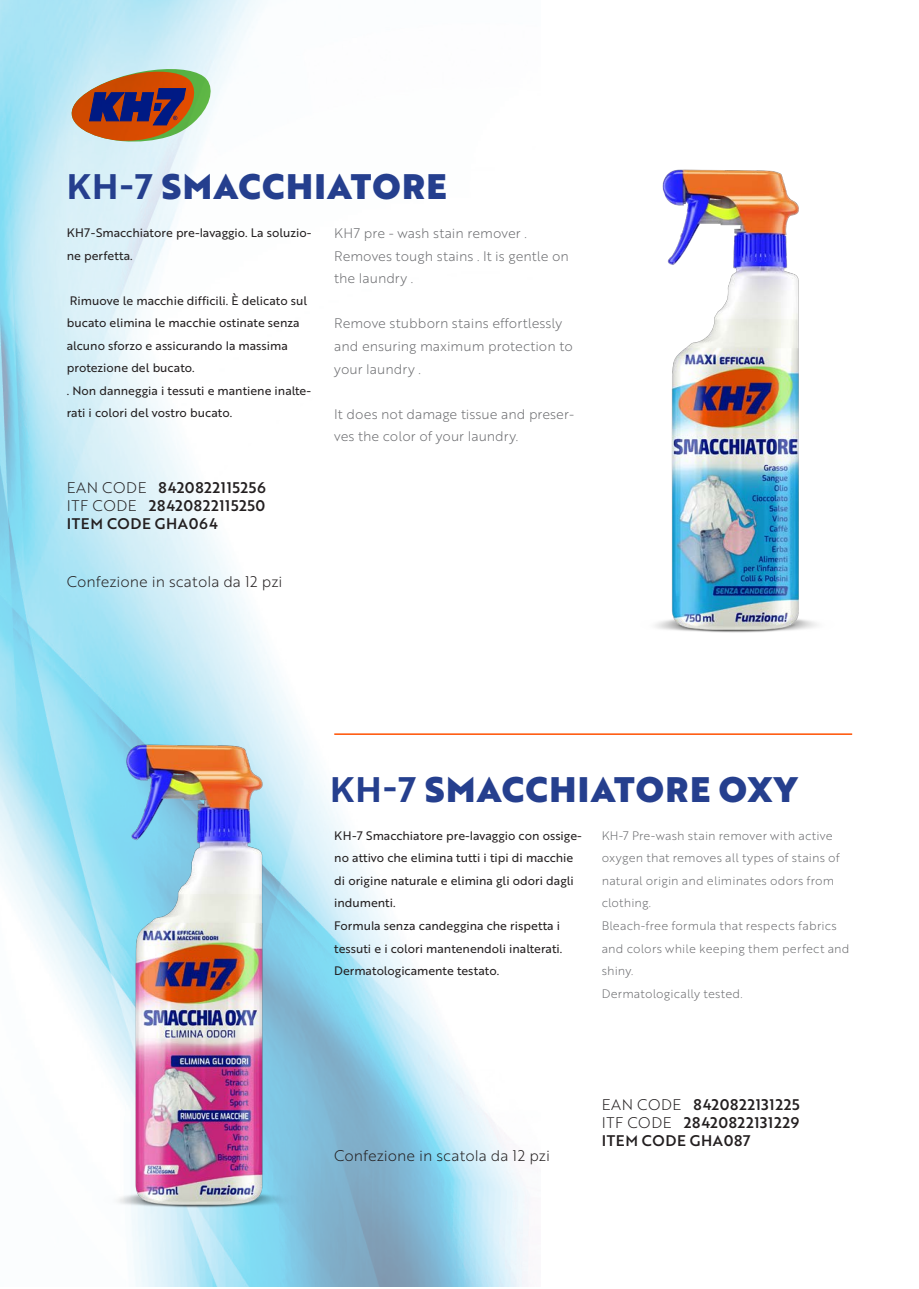
<style>
.page{position:relative;width:919px;height:1289px;background:#fff}
.page>*{position:absolute;margin:0;border:0;box-sizing:border-box;transform-origin:0 0}
.t1{font:34.5px "Brother 1816 Black";letter-spacing:.04em;color:#253f8e}
.t2{font:15px/18px "Brother 1816 Medium";letter-spacing:.04em;color:#231f20;text-align:justify}
.t3{font:15px "Brother 1816 Light";color:#231f20}
.t4{font:13.5px/22.5px "Brother 1816 Light";color:#6c6d70}
.t5{font:12px/22.5px "Brother 1816 Regular";color:#231f20}
.t6{font:12px/22.5px "Brother 1816 Light";letter-spacing:.015em;color:#6c6d70}
.s1{font-family:"Brother 1816 Bold"}
.s2{font-family:"Brother 1816 Light"}
</style>
<div class="page">
<img style="left:0;top:0;width:528px;height:1285px">
<hr style="left:334px;top:733px;width:518px;height:2px;background:#ff5000">
<img style="left:655px;top:169px;width:162px;height:464px">
<img style="left:30px;top:704px;width:370px;height:526px">
<h1 class="t1" style="left:67px;top:160px;width:381px"><span class="s1">KH-7</span> SMACCHIATORE</h1>
<p class="t5" style="left:67px;top:221px;width:246px">KH7-Smacchiatore pre-lavaggio. La soluzio&shy;ne perfetta.</p>
<p class="t5" style="left:67px;top:289px;width:246px">Rimuove le macchie difficili. È delicato sul bucato elimina le macchie ostinate senza alcuno sforzo e assicurando la massima protezione del bucato.<br>. Non danneggia i tessuti e mantiene inalte&shy;rati i colori del vostro bucato.</p>
<p class="t4" style="left:334px;top:222px;width:236px">KH7 pre - wash stain remover .<br>Removes tough stains . It is gentle on the laundry .</p>
<p class="t4" style="left:334px;top:312px;width:240px">Remove stubborn stains effortlessly and ensuring maximum protection to your laundry .</p>
<p class="t4" style="left:334px;top:402px;width:241px">It does not damage tissue and preser&shy;ves the color of your laundry.</p>
<p class="t2" style="left:67px;top:478px;width:200px"><span class="s2">EAN CODE</span> 8420822115256<br><span class="s2">ITF CODE</span> 28420822115250<br>ITEM CODE GHA064</p>
<p class="t3" style="left:67px;top:571px;width:217px">Confezione in scatola da 12 pzi</p>
<h1 class="t1" style="left:330px;top:762px;width:468px"><span class="s1">KH-7</span> SMACCHIATORE OXY</h1>
<p class="t5" style="left:334px;top:824px;width:249px">KH-7 Smacchiatore pre-lavaggio con ossige&shy;no attivo che elimina tutti i tipi di macchie di origine naturale e elimina gli odori dagli indumenti.<br>Formula senza candeggina che rispetta i tessuti e i colori mantenendoli inalterati.<br>Dermatologicamente testato.</p>
<p class="t6" style="left:601px;top:824px;width:249px">KH-7 Pre-wash stain remover with active oxygen that removes all types of stains of natural origin and eliminates odors from clothing.<br>Bleach-free formula that respects fabrics and colors while keeping them perfect and shiny.<br>Dermatologically tested.</p>
<p class="t3" style="left:334px;top:1144px;width:217px">Confezione in scatola da 12 pzi</p>
<p class="t2" style="left:601px;top:1094px;width:199px"><span class="s2">EAN CODE</span> 8420822131225<br><span class="s2">ITF CODE</span> 28420822131229<br>ITEM CODE GHA087</p>
</div>
